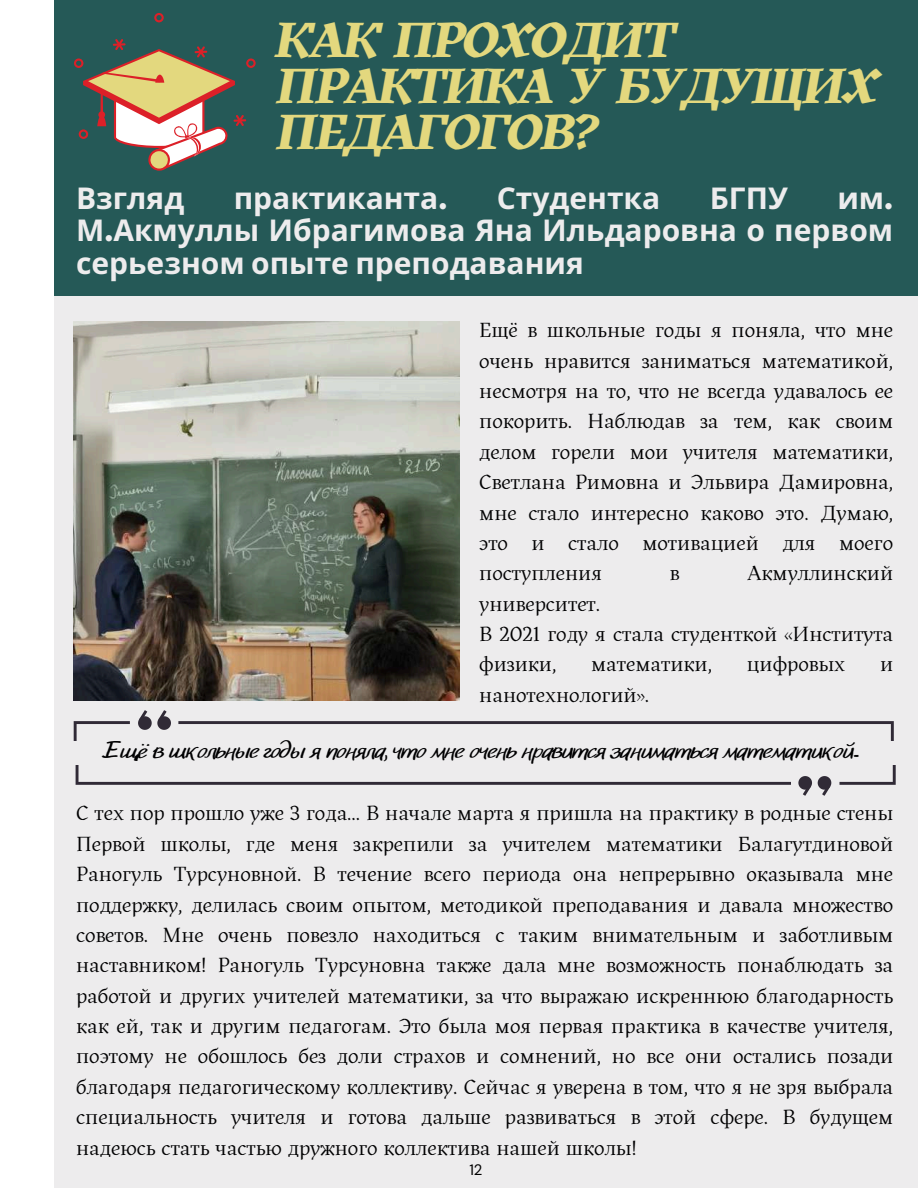
<style>
.page{position:relative;width:918px;height:1188px;background:#edeced}
.page>*{position:absolute;margin:0;border:0;box-sizing:border-box;transform-origin:0 0}
.t1{font:italic 700 49.5px/46.2px "Kitsch";letter-spacing:-.055em;color:#e3d87e}
.t2{font:700 30px/32.7px "Noto Sans";color:#edeced;text-align:justify}
.t3{font:25.5px "Leo Hand";color:#000001}
.t4{font:21px/30.3px "Kitsch";color:#000001;text-align:justify}
.t5{font:15px "DM Sans";color:#000}
.s1{font-family:"Fraunces 9 pt"}
</style>
<div class="page">
<div style="left:54px;top:0;width:864px;height:296px;background:#255957"></div>
<div style="left:0;top:0;width:54px;height:1188px;background:#fff"></div>
<svg style="left:154px;top:13px;width:10px;height:9px"></svg>
<svg style="left:74px;top:39px;width:182px;height:131px"></svg>
<img style="left:74px;top:321px;width:385px;height:379px">
<svg style="left:74px;top:710px;width:820px;height:30px"></svg>
<svg style="left:76px;top:766px;width:820px;height:30px"></svg>
<h1 class="t1" style="left:276px;top:20px;width:605px">КАК ПРОХОДИТ<br>ПРАКТИКА У БУДУЩИХ<br>ПЕДАГОГОВ?</h1>
<h2 class="t2" style="left:76px;top:181px;width:110px">Взгляд</h2>
<h2 class="t2" style="left:234px;top:181px;width:215px">практиканта<span class="s1">.</span></h2>
<h2 class="t2" style="left:497px;top:181px;width:165px">Студентка</h2>
<h2 class="t2" style="left:710px;top:181px;width:80px">БГПУ</h2>
<h2 class="t2" style="left:76px;top:181px;width:819px;text-indent:761px">им<span class="s1">.<br></span>М<span class="s1">.</span>Акмуллы Ибрагимова Яна Ильдаровна о первом серьезном опыте преподавания</h2>
<p class="t4" style="left:479px;top:317px;width:416px">Ещё в школьные годы я поняла, что мне очень нравится заниматься математикой, несмотря на то, что не всегда удавалось ее покорить. Наблюдав за тем, как своим делом горели мои учителя математики, Светлана Римовна и Эльвира Дамировна, мне стало интересно каково это. Думаю, это и стало мотивацией для моего поступления</p>
<p class="t4" style="left:670px;top:560px;width:11px">в</p>
<p class="t4" style="left:747px;top:560px;width:148px">Акмуллинский</p>
<p class="t4" style="left:479px;top:590px;width:416px;text-align:left">университет.<br>В 2021 году я стала студенткой «Института физики,</p>
<p class="t4" style="left:591px;top:651px;width:122px">математики,</p>
<p class="t4" style="left:747px;top:651px;width:100px">цифровых</p>
<p class="t4" style="left:880px;top:651px;width:15px">и</p>
<p class="t4" style="left:479px;top:681px;width:171px">нанотехнологий».</p>
<p class="t3" style="left:104px;top:734px;width:755px">Ещё в школьные годы я поняла, что мне очень нравится заниматься математикой.</p>
<p class="t4" style="left:76px;top:800px;width:819px">С тех пор прошло уже 3 года... В начале марта я пришла на практику в родные стены Первой школы, где меня закрепили за учителем математики Балагутдиновой Раногуль Турсуновной. В течение всего периода она непрерывно оказывала мне поддержку, делилась своим опытом, методикой преподавания и давала множество советов. Мне очень повезло находиться с таким внимательным и заботливым наставником! Раногуль Турсуновна также дала мне возможность понаблюдать за работой и других учителей математики, за что выражаю искреннюю благодарность как ей, так и другим педагогам. Это была моя первая практика в качестве учителя, поэтому не обошлось без доли страхов и сомнений, но все они остались позади благодаря педагогическому коллективу. Сейчас я уверена в том, что я не зря выбрала специальность учителя и готова дальше развиваться в этой сфере. В будущем надеюсь стать частью дружного коллектива нашей школы!</p>
<p class="t5" style="left:469px;top:1160px;width:15px">12</p>
</div>
